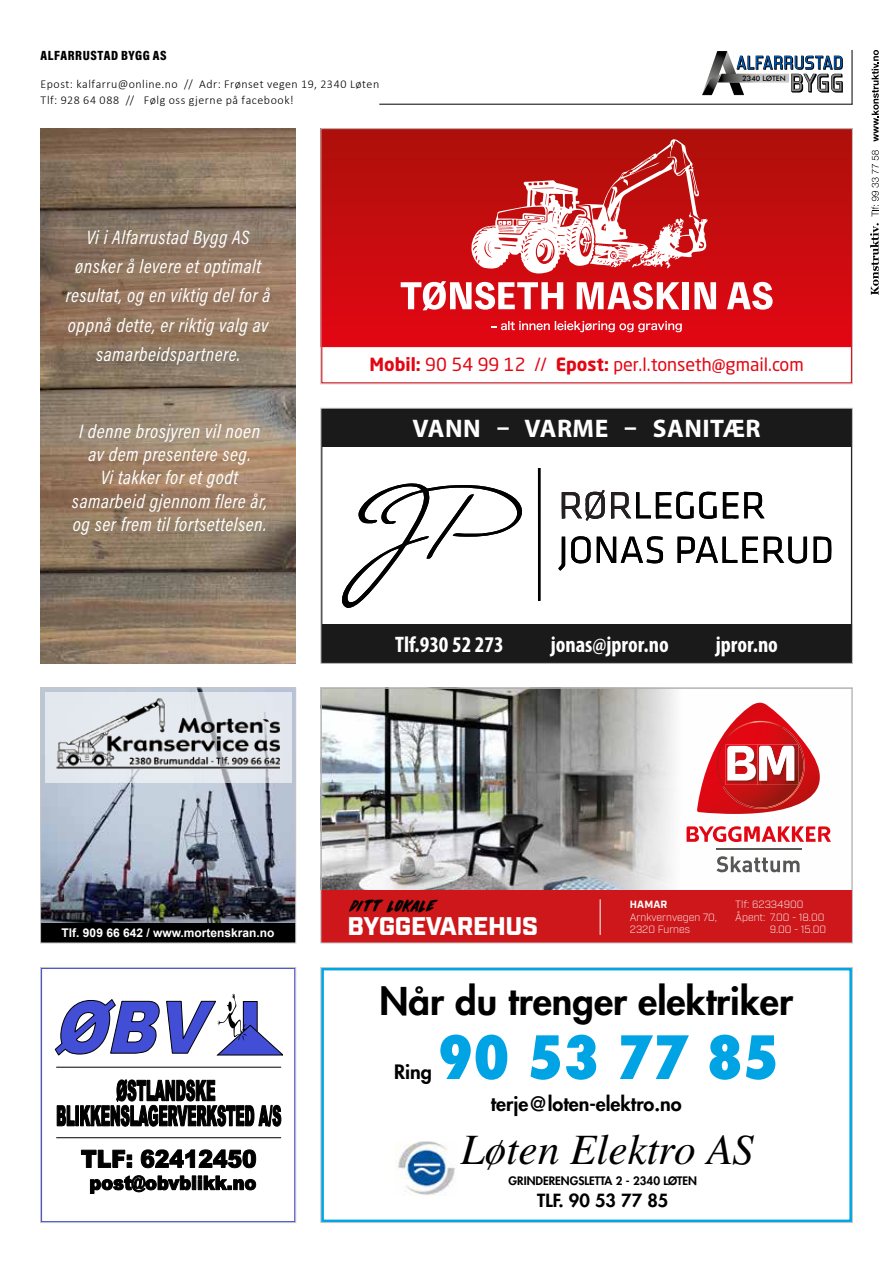
<style>
.page{position:relative;width:893px;height:1263px;background:#fff}
.page>*{position:absolute;margin:0;border:0;box-sizing:border-box;transform-origin:0 0}
.t1{font:800 condensed 57.9px "Futura LT";color:#00a4e4}
.t2{font:800 condensed 50.4px "Futura LT";color:#00a4e4}
.t3{font:italic 49.65px "Times";color:#000}
.t4{font:italic 43.2px "Times";color:#000}
.t5{font:800 37.2px "Futura LT";color:#000}
.t6{font:800 32.4px "Futura LT";color:#000}
.t7{font:700 25.5px "Myriad Pro";letter-spacing:.02em;color:#fff}
.t8{font:900 25.5px "Industry";letter-spacing:-.01em;color:#fff}
.t9{font:700 condensed 22.5px "Myriad Pro";color:#fff}
.t10{font:italic 19.5px/29.2px "Acumin Pro Cond";letter-spacing:.025em;color:#fff;text-align:center}
.t11{font:800 19.35px "Futura LT";color:#000}
.t12{font:18px "Neo Sans Std";color:#e30613}
.t13{font:800 17.7px "Futura LT";color:#000}
.t14{font:italic 15.3px "Dirrrty";color:#000}
.t15{font:900 13.5px "Acumin Pro Cond";letter-spacing:.045em;color:#000}
.t16{font:300 12px/16.5px "Calibri";letter-spacing:.04em;color:#000}
.t17{font:700 12px "Arial";color:#fff}
.t18{font:800 11.4px "Futura LT";color:#000}
.t19{font:300 10.5px/12.6px "Industry";color:#fff}
.t20{font:700 10.5px "Industry";letter-spacing:.01em;color:#fff}
.t21{font:500 7.5px "Futura BT";color:#000}
.s1{font-weight:700}
</style>
<div class="page">
<img style="left:41px;top:128px;width:255px;height:535px">
<svg style="left:323px;top:130px;width:528px;height:217px;background:#c80b0f"></svg>
<svg style="left:470px;top:139px;width:238px;height:136px"></svg>
<svg style="left:401px;top:281px;width:162px;height:29px"></svg>
<svg style="left:577px;top:282px;width:102px;height:28px"></svg>
<div style="left:682px;top:282px;width:7px;height:27px;background:#fff"></div>
<svg style="left:694px;top:282px;width:22px;height:27px"></svg>
<svg style="left:727px;top:282px;width:46px;height:28px"></svg>
<svg style="left:491px;top:321px;width:191px;height:11px;background:#e74f57"></svg>
<div style="left:321px;top:128px;width:532px;height:256px;border:1px solid #c6c6c6"></div>
<svg style="left:54px;top:994px;width:229px;height:62px"></svg>
<svg style="left:57px;top:1079px;width:224px;height:48px"></svg>
<svg style="left:81px;top:1149px;width:175px;height:19px"></svg>
<svg style="left:90px;top:1175px;width:166px;height:19px"></svg>
<hr style="left:56px;top:1067px;width:225px;height:1px;background:#000">
<hr style="left:56px;top:1137px;width:225px;height:1px;background:#000">
<div style="left:40px;top:967px;width:256px;height:256px;border:1px solid #c6c6c6"></div>
<img style="left:395px;top:1141px;width:60px;height:54px">
<div style="left:321px;top:967px;width:531px;height:255px;border:3px solid #00a6e5"></div>
<div style="left:321px;top:967px;width:532px;height:256px;border:1px solid #c6c6c6"></div>
<img style="left:323px;top:690px;width:479px;height:200px">
<hr style="left:716px;top:849px;width:85px;height:1px;background:#575756">
<svg style="left:687px;top:826px;width:144px;height:16px"></svg>
<svg style="left:697px;top:703px;width:123px;height:111px"></svg>
<svg style="left:716px;top:856px;width:83px;height:16px"></svg>
<div style="left:321px;top:891px;width:531px;height:52px;background:#cd171a"></div>
<hr style="left:600px;top:899px;width:1px;height:36px;background:#fff">
<div style="left:321px;top:688px;width:532px;height:255px;border:1px solid #c6c6c6"></div>
<div style="left:321px;top:624px;width:531px;height:39px;background:#1a1a1a"></div>
<div style="left:321px;top:408px;width:531px;height:39px;background:#1a1a1a"></div>
<svg style="left:537px;top:468px;width:277px;height:133px"></svg>
<hr style="left:538px;top:468px;width:2px;height:133px;background:#000">
<svg style="left:562px;top:490px;width:155px;height:31px"></svg>
<svg style="left:723px;top:492px;width:15px;height:27px"></svg>
<svg style="left:744px;top:492px;width:21px;height:26px"></svg>
<svg style="left:558px;top:537px;width:7px;height:34px"></svg>
<svg style="left:571px;top:536px;width:19px;height:28px"></svg>
<svg style="left:597px;top:536px;width:67px;height:28px"></svg>
<svg style="left:678px;top:536px;width:80px;height:27px"></svg>
<svg style="left:764px;top:536px;width:43px;height:28px"></svg>
<svg style="left:814px;top:536px;width:17px;height:27px"></svg>
<svg style="left:342px;top:483px;width:180px;height:125px"></svg>
<div style="left:321px;top:408px;width:532px;height:255px;border:1px solid #c6c6c6"></div>
<img style="left:42px;top:690px;width:252px;height:233px">
<div style="left:45px;top:692px;width:246px;height:90px;background:#e3e8ee"></div>
<img style="left:56px;top:696px;width:224px;height:73px">
<div style="left:41px;top:923px;width:255px;height:20px;background:#000"></div>
<div style="left:40px;top:688px;width:256px;height:255px;border:1px solid #c6c6c6"></div>
<svg style="left:870px;top:223px;width:9px;height:72px"></svg>
<svg style="left:872px;top:150px;width:7px;height:67px"></svg>
<svg style="left:872px;top:50px;width:7px;height:92px"></svg>
<hr style="left:379px;top:104px;width:473px;height:1px;background:#000">
<hr style="left:852px;top:50px;width:1px;height:55px;background:#000">
<img style="left:727px;top:51px;width:17px;height:44px">
<img style="left:709px;top:51px;width:18px;height:23px">
<img style="left:721px;top:74px;width:15px;height:9px">
<img style="left:702px;top:74px;width:19px;height:21px">
<svg style="left:736px;top:56px;width:107px;height:37px"></svg>
<p class="t15" style="left:41px;top:46px;width:128px">ALFARRUSTAD BYGG AS</p>
<p class="t16" style="left:41px;top:75px;width:340px">Epost: kalfarru@online.no // Adr: Frønset vegen 19, 2340 Løten<br>Tlf: 928 64 088 // Følg oss gjerne på facebook!</p>
<p class="t21" style="left:742px;top:74px;width:45px">2340 LØTEN</p>
<p class="t10" style="left:66px;top:222px;width:206px">Vi i Alfarrustad Bygg AS ønsker å levere et optimalt resultat, og en viktig del for å oppnå dette, er riktig valg av samarbeidspartnere.</p>
<p class="t10" style="left:72px;top:419px;width:197px;line-height:23.4px">I denne brosjyren vil noen av dem presentere seg.<br>Vi takker for et godt samarbeid gjennom flere år, og ser frem til fortsettelsen.</p>
<p class="t12" style="left:370px;top:353px;width:436px"><span class="s1">Mobil:</span> 90 54 99 12 // <span class="s1">Epost:</span> per.l.tonseth@gmail.com</p>
<h3 class="t7" style="left:413px;top:414px;width:350px">VANN – VARME – SANITÆR</h3>
<p class="t9" style="left:395px;top:632px;width:110px">Tlf.930 52 273</p>
<p class="t9" style="left:551px;top:632px;width:119px">jonas@jpror.no</p>
<p class="t9" style="left:716px;top:632px;width:64px">jpror.no</p>
<p class="t17" style="left:62px;top:925px;width:214px">Tlf. 909 66 642 / www.mortenskran.no</p>
<p class="t14" style="left:349px;top:895px;width:93px">DITTLOKALE</p>
<p class="t19" style="left:735px;top:898px;width:91px">Tlf: 62334900<br>Åpent: 7.00 - 18.00</p>
<p class="t20" style="left:630px;top:898px;width:39px">HAMAR</p>
<p class="t19" style="left:630px;top:911px;width:89px">Arnkvernvegen 70,<br>2320 Furnes</p>
<h3 class="t8" style="left:348px;top:910px;width:192px">BYGGEVAREHUS</h3>
<p class="t19" style="left:770px;top:923px;width:58px">9.00 - 15.00</p>
<h3 class="t6" style="left:404px;top:975px;width:361px">Når du trenger elektriker</h3>
<h2 class="t2" style="left:454px;top:1015px;width:298px">90 53 77 85</h2>
<h3 class="t5" style="left:379px;top:976px;width:415px">Når du trenger elektriker</h3>
<p class="t11" style="left:394px;top:1059px;width:39px">Ring</p>
<h1 class="t1" style="left:438px;top:1021px;width:343px">90 53 77 85</h1>
<p class="t11" style="left:491px;top:1091px;width:192px">terje@loten-elektro.no</p>
<h3 class="t4" style="left:461px;top:1112px;width:295px">Løten Elektro AS</h3>
<h3 class="t3" style="left:445px;top:1133px;width:339px">Løten Elektro AS</h3>
<p class="t18" style="left:509px;top:1173px;width:190px">GRINDERENGSLETTA 2 - 2340 LØTEN</p>
<p class="t13" style="left:537px;top:1189px;width:133px">TLF. 90 53 77 85</p>
</div>
